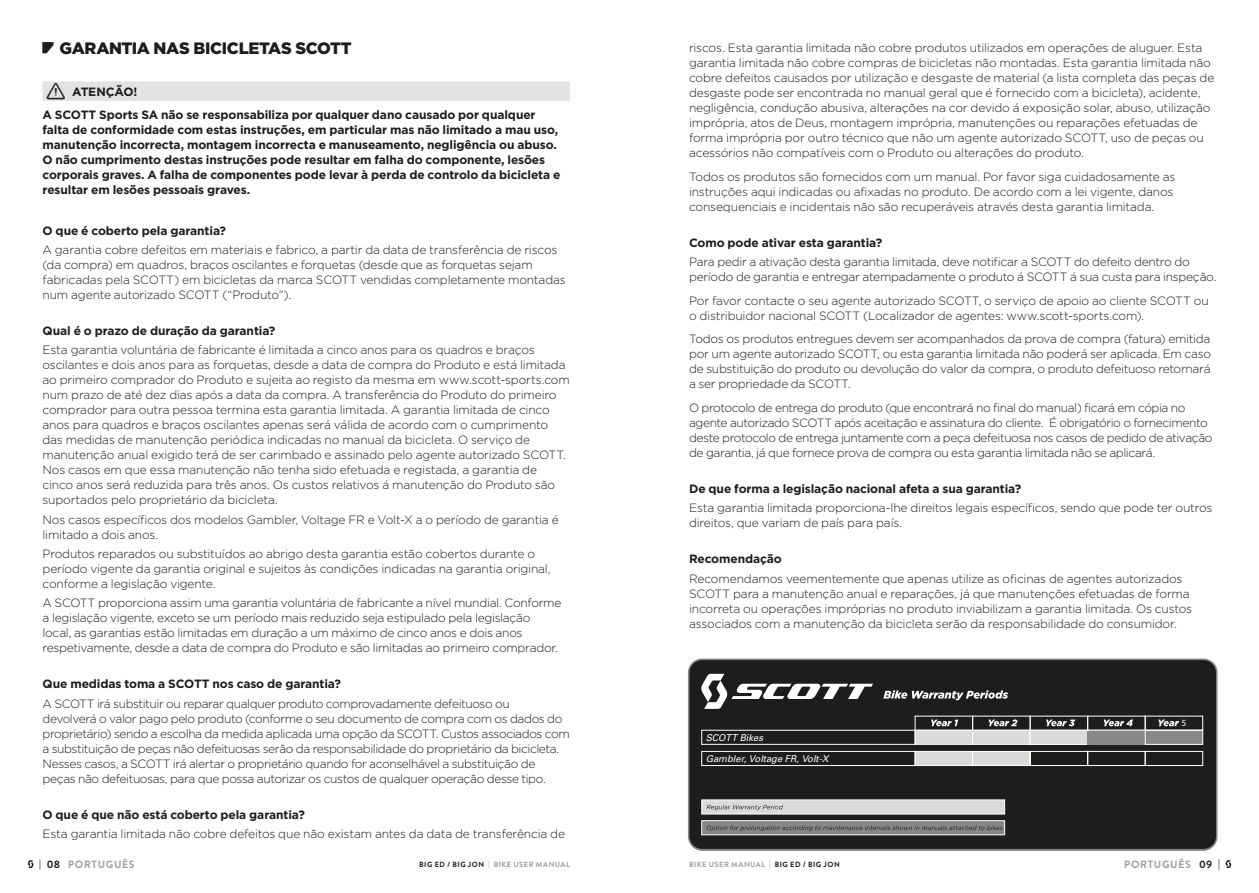
<style>
.page{position:relative;width:1259px;height:893px;background:#fff}
.page>*{position:absolute;margin:0;border:0;box-sizing:border-box;transform-origin:0 0}
.t1{font:900 16.5px "Gotham";letter-spacing:-.02em;color:#1d1d1b}
.t2{font:300 12px/15px "Gotham";letter-spacing:-.02em;color:#1d1d1b}
.t3{font:700 12px/15px "Gotham";letter-spacing:-.01em;color:#1d1d1b}
.t4{font:700 10.5px "Brandon Text";letter-spacing:.06em;color:#9d9d9c}
.t5{font:700 10.5px "Brandon Text";color:#1d1d1b}
.t6{font:italic 9.45px "Univers";color:#fff}
.t7{font:italic 900 9.45px "Univers LT";color:#fff}
.t8{font:700 7.5px "Brandon Text";letter-spacing:.065em;color:#9d9d9c}
.s1{font-family:"manual Point";font-weight:400;font-size:27px}
.s2{font-family:"Warning";font-weight:400;font-size:30px}
.s3{color:#1d1d1b}
</style>
<div class="page">
<div style="left:688px;top:659px;width:528px;height:191px;background:#1d1d1b;border-radius:13px"></div>
<div style="left:688px;top:658px;width:529px;height:192px;border:2px solid #878787;border-radius:13px"></div>
<div style="left:701px;top:730px;width:214px;height:14px;border:1px solid #fff"></div>
<div style="left:915px;top:730px;width:58px;height:14px;background:#dadada;border:1px solid #fff"></div>
<div style="left:701px;top:751px;width:214px;height:15px;border:1px solid #fff"></div>
<div style="left:915px;top:751px;width:58px;height:15px;background:#dadada;border:1px solid #fff"></div>
<svg style="left:931px;top:719px;width:27px;height:7px"></svg>
<div style="left:701px;top:800px;width:304px;height:14px;background:#dadada;border:1px solid #fff"></div>
<div style="left:701px;top:820px;width:304px;height:15px;background:#878787;border:1px solid #fff"></div>
<svg style="left:706px;top:805px;width:77px;height:5px"></svg>
<svg style="left:707px;top:825px;width:295px;height:6px"></svg>
<svg style="left:883px;top:690px;width:125px;height:10px"></svg>
<svg style="left:972px;top:716px;width:231px;height:50px"></svg>
<svg style="left:701px;top:674px;width:172px;height:35px"></svg>
<div style="left:43px;top:81px;width:527px;height:20px;background:#e3e3e3"></div>
<svg style="left:1225px;top:860px;width:6px;height:8px"></svg>
<svg style="left:28px;top:860px;width:6px;height:8px"></svg>
<h1 class="t1" style="left:43px;top:37px;width:311px"><span class="s1">•</span> GARANTIA NAS BICICLETAS SCOTT</h1>
<p class="t3" style="left:43px;top:80px;width:494px;line-height:23.2px;text-indent:4px"><span class="s2">•</span> ATENÇÃO!<br>A SCOTT Sports SA não se responsabiliza por qualquer dano causado por qualquer</p>
<p class="t3" style="left:43px;top:122px;width:519px">falta de conformidade com estas instruções, em particular mas não limitado a mau uso, manutenção incorrecta, montagem incorrecta e manuseamento, negligência ou abuso.<br>O não cumprimento destas instruções pode resultar em falha do componente, lesões corporais graves. A falha de componentes pode levar à perda de controlo da bicicleta e resultar em lesões pessoais graves.</p>
<p class="t3" style="left:43px;top:223px;width:185px">O que é coberto pela garantia?</p>
<p class="t2" style="left:43px;top:242px;width:525px">A garantia cobre defeitos em materiais e fabrico, a partir da data de transferência de riscos (da compra) em quadros, braços oscilantes e forquetas (desde que as forquetas sejam fabricadas pela SCOTT) em bicicletas da marca SCOTT vendidas completamente montadas num agente autorizado SCOTT (“Produto”).</p>
<p class="t3" style="left:43px;top:323px;width:234px">Qual é o prazo de duração da garantia?</p>
<p class="t2" style="left:43px;top:342px;width:529px">Esta garantia voluntária de fabricante é limitada a cinco anos para os quadros e braços oscilantes e dois anos para as forquetas, desde a data de compra do Produto e está limitada ao primeiro comprador do Produto e sujeita ao registo da mesma em www.scott-sports.com num prazo de até dez dias após a data da compra. A transferência do Produto do primeiro comprador para outra pessoa termina esta garantia limitada. A garantia limitada de cinco anos para quadros e braços oscilantes apenas será válida de acordo com o cumprimento das medidas de manutenção periódica indicadas no manual da bicicleta. O serviço de manutenção anual exigido terá de ser carimbado e assinado pelo agente autorizado SCOTT.<br>Nos casos em que essa manutenção não tenha sido efetuada e registada, a garantia de cinco anos será reduzida para três anos. Os custos relativos á manutenção do Produto são suportados pelo proprietário da bicicleta.</p>
<p class="t2" style="left:43px;top:511px;width:517px">Nos casos específicos dos modelos Gambler, Voltage FR e Volt-X a o período de garantia é limitado a dois anos.</p>
<p class="t2" style="left:43px;top:546px;width:509px">Produtos reparados ou substituídos ao abrigo desta garantia estão cobertos durante o período vigente da garantia original e sujeitos às condições indicadas na garantia original, conforme a legislação vigente.</p>
<p class="t2" style="left:43px;top:595px;width:520px">A SCOTT proporciona assim uma garantia voluntária de fabricante a nível mundial. Conforme a legislação vigente, exceto se um período mais reduzido seja estipulado pela legislação local, as garantias estão limitadas em duração a um máximo de cinco anos e dois anos respetivamente, desde a data de compra do Produto e são limitadas ao primeiro comprador.</p>
<p class="t3" style="left:43px;top:676px;width:300px">Que medidas toma a SCOTT nos caso de garantia?</p>
<p class="t2" style="left:43px;top:695px;width:529px">A SCOTT irá substituir ou reparar qualquer produto comprovadamente defeituoso ou<br>devolverá o valor pago pelo produto (conforme o seu documento de compra com os dados do proprietário) sendo a escolha da medida aplicada uma opção da SCOTT. Custos associados com a substituição de peças não defeituosas serão da responsabilidade do proprietário da bicicleta.<br>Nesses casos, a SCOTT irá alertar o proprietário quando for aconselhável a substituição de peças não defeituosas, para que possa autorizar os custos de qualquer operação desse tipo.</p>
<p class="t3" style="left:43px;top:807px;width:264px">O que é que não está coberto pela garantia?</p>
<p class="t2" style="left:43px;top:826px;width:524px">Esta garantia limitada não cobre defeitos que não existam antes da data de transferência de</p>
<p class="t2" style="left:689px;top:40px;width:527px">riscos. Esta garantia limitada não cobre produtos utilizados em operações de aluguer. Esta garantia limitada não cobre compras de bicicletas não montadas. Esta garantia limitada não cobre defeitos causados por utilização e desgaste de material (a lista completa das peças de desgaste pode ser encontrada no manual geral que é fornecido com a bicicleta), acidente, negligência, condução abusiva, alterações na cor devido á exposição solar, abuso, utilização imprópria, atos de Deus, montagem imprópria, manutenções ou reparações efetuadas de forma imprópria por outro técnico que não um agente autorizado SCOTT, uso de peças ou acessórios não compatíveis com o Produto ou alterações do produto.</p>
<p class="t2" style="left:689px;top:169px;width:488px">Todos os produtos são fornecidos com um manual. Por favor siga cuidadosamente as instruções aqui indicadas ou afixadas no produto. De acordo com a lei vigente, danos consequenciais e incidentais não são recuperáveis através desta garantia limitada.</p>
<p class="t3" style="left:689px;top:235px;width:195px">Como pode ativar esta garantia?</p>
<p class="t2" style="left:689px;top:254px;width:529px">Para pedir a ativação desta garantia limitada, deve notificar a SCOTT do defeito dentro do período de garantia e entregar atempadamente o produto á SCOTT á sua custa para inspeção.</p>
<p class="t2" style="left:689px;top:293px;width:521px">Por favor contacte o seu agente autorizado SCOTT, o serviço de apoio ao cliente SCOTT ou o distribuidor nacional SCOTT (Localizador de agentes: www.scott-sports.com).</p>
<p class="t2" style="left:689px;top:331px;width:523px;text-align:justify">Todos os produtos entregues devem ser acompanhados da prova de compra (fatura) emitida por um agente autorizado SCOTT, ou esta garantia limitada não poderá ser aplicada. Em caso de substituição do produto ou devolução do valor da compra, o produto defeituoso retornará a ser propriedade da SCOTT.</p>
<p class="t2" style="left:689px;top:400px;width:525px">O protocolo de entrega do produto (que encontrará no final do manual) ficará em cópia no agente autorizado SCOTT após aceitação e assinatura do cliente. É obrigatório o fornecimento deste protocolo de entrega juntamente com a peça defeituosa nos casos de pedido de ativação de garantia, já que fornece prova de compra ou esta garantia limitada não se aplicará.</p>
<p class="t3" style="left:689px;top:481px;width:334px">De que forma a legislação nacional afeta a sua garantia?</p>
<p class="t2" style="left:689px;top:500px;width:525px">Esta garantia limitada proporciona-lhe direitos legais específicos, sendo que pode ter outros direitos, que variam de país para país.</p>
<p class="t3" style="left:689px;top:552px;width:94px">Recomendação</p>
<p class="t2" style="left:689px;top:571px;width:504px">Recomendamos veementemente que apenas utilize as oficinas de agentes autorizados SCOTT para a manutenção anual e reparações, já que manutenções efetuadas de forma incorreta ou operações impróprias no produto inviabilizam a garantia limitada. Os custos associados com a manutenção da bicicleta serão da responsabilidade do consumidor.</p>
<p class="t6" style="left:705px;top:731px;width:59px">SCOTT Bikes</p>
<p class="t6" style="left:705px;top:752px;width:124px">Gambler, Voltage FR, Volt-X</p>
<p class="t7" style="left:1181px;top:717px;width:6px">5</p>
<p class="t4" style="left:68px;top:857px;width:68px">PORTUGUÊS</p>
<p class="t4" style="left:1124px;top:857px;width:68px">PORTUGUÊS</p>
<p class="t5" style="left:39px;top:857px;width:23px">| 08</p>
<p class="t8" style="left:419px;top:859px;width:152px"><span class="s3">BIG ED / BIG JON</span> | BIKE USER MANUAL</p>
<p class="t8" style="left:689px;top:859px;width:152px">BIKE USER MANUAL | <span class="s3">BIG ED / BIG JON</span></p>
<p class="t5" style="left:1199px;top:857px;width:22px">09 |</p>
</div>
